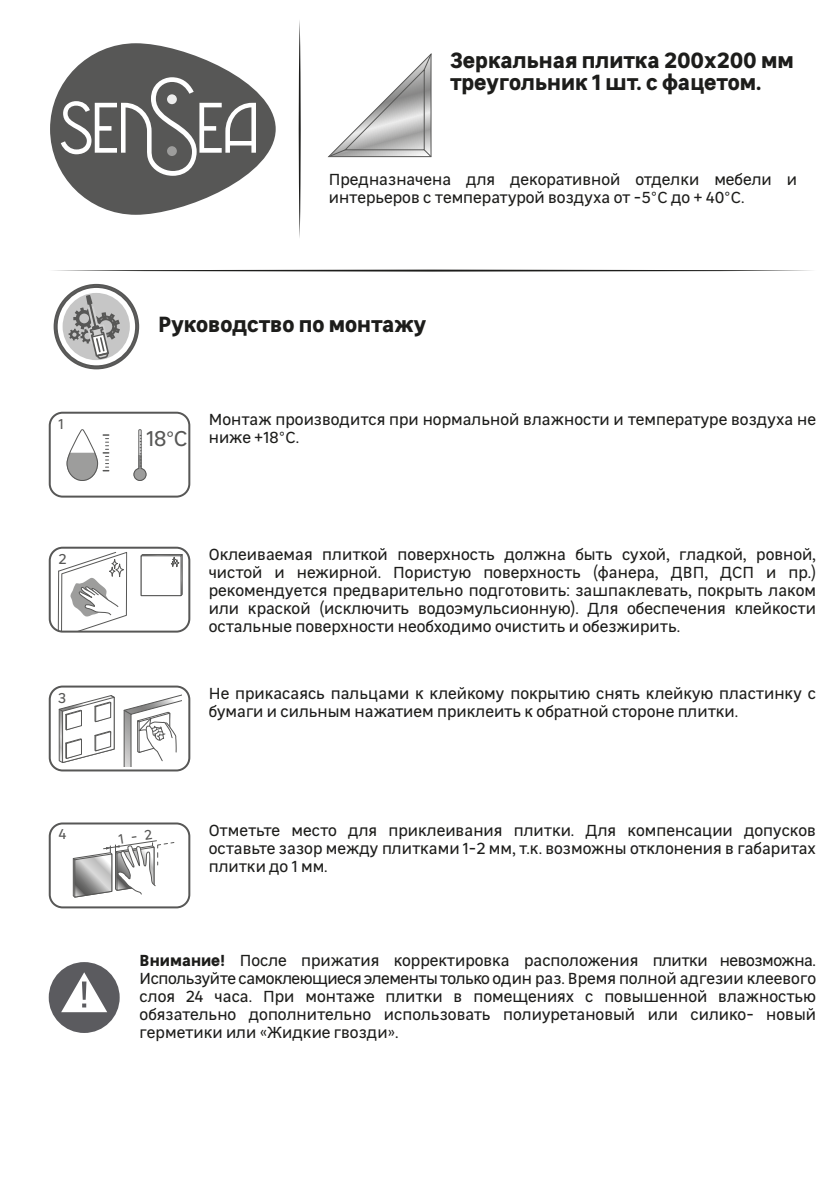
<style>
.page{position:relative;width:840px;height:1191px;background:#fff}
.page>*{position:absolute;margin:0;border:0;box-sizing:border-box;transform-origin:0 0}
.t1{font:700 22px/22px "Leroy Merlin Sans";color:#1d1d1b}
.t2{font:16px/18px "Leroy Merlin Sans";color:#1d1d1b;text-align:justify}
.t3{font:14.2px "Leroy Merlin Sans";color:#575756}
.s1{font-size:21.4px;color:#575756}
.s2{font-family:"Myriad Pro";font-size:21.4px;color:#575756}
.s3{font-weight:700}
</style>
<div class="page">
<svg style="left:49px;top:547px;width:141px;height:85px"></svg>
<svg style="left:49px;top:685px;width:141px;height:86px"></svg>
<svg style="left:50px;top:43px;width:225px;height:172px;fill:#575756"></svg>
<svg style="left:61px;top:77px;width:195px;height:99px"></svg>
<svg style="left:49px;top:412px;width:141px;height:85px"></svg>
<svg style="left:298px;top:20px;width:2px;height:218px"></svg>
<svg style="left:53px;top:270px;width:759px;height:2px;background:#7d7d7c"></svg>
<div style="left:49px;top:962px;width:71px;height:71px;background:#5b5b5f;border-radius:50%"></div>
<svg style="left:61px;top:972px;width:46px;height:40px"></svg>
<svg style="left:53px;top:283px;width:87px;height:87px"></svg>
<svg style="left:328px;top:53px;width:103px;height:104px"></svg>
<svg style="left:49px;top:822px;width:141px;height:86px"></svg>
<h1 class="t1" style="left:450px;top:47px;width:345px">Зеркальная плитка 200х200 мм треугольник 1 шт. с фацетом.</h1>
<p class="t2" style="left:328px;top:169px;width:469px">Предназначена для декоративной отделки мебели и интерьеров с температурой воздуха от -5°С до + 40°С.</p>
<h1 class="t1" style="left:158px;top:312px;width:270px">Руководство по монтажу</h1>
<p class="t3" style="left:58px;top:413px;width:7px">1</p>
<p class="t2" style="left:146px;top:409px;width:671px;text-indent:62px">Монтаж производится при нормальной влажности и температуре воздуха не<br><span class="s1">18</span><span class="s2">°</span><span class="s1">C</span> ниже +18°С.</p>
<p class="t3" style="left:58px;top:548px;width:10px">2</p>
<p class="t2" style="left:209px;top:544px;width:608px">Оклеиваемая плиткой поверхность должна быть сухой, гладкой, ровной, чистой и нежирной. Пористую поверхность (фанера, ДВП, ДСП и пр.) рекомендуется предварительно подготовить: зашпаклевать, покрыть лаком или краской (исключить водоэмульсионную). Для обеспечения клейкости остальные поверхности необходимо очистить и обезжирить.</p>
<p class="t3" style="left:58px;top:686px;width:10px">3</p>
<p class="t2" style="left:209px;top:683px;width:608px">Не прикасаясь пальцами к клейкому покрытию снять клейкую пластинку с бумаги и сильным нажатием приклеить к обратной стороне плитки.</p>
<p class="t3" style="left:58px;top:822px;width:10px">4</p>
<p class="t2" style="left:209px;top:820px;width:608px">Отметьте место для приклеивания плитки. Для компенсации допусков оставьте зазор между плитками 1-2 мм, т.к. возможны отклонения в габаритах плитки до 1 мм.</p>
<p class="t2" style="left:140px;top:950px;width:677px"><span class="s3">Внимание!</span> После прижатия корректировка расположения плитки невозможна.<br>Используйте самоклеющиеся элементы только один раз. Время полной адгезии клеевого слоя 24 часа. При монтаже плитки в помещениях с повышенной влажностью обязательно дополнительно использовать полиуретановый или силико- новый герметики или «Жидкие гвозди».</p>
</div>
